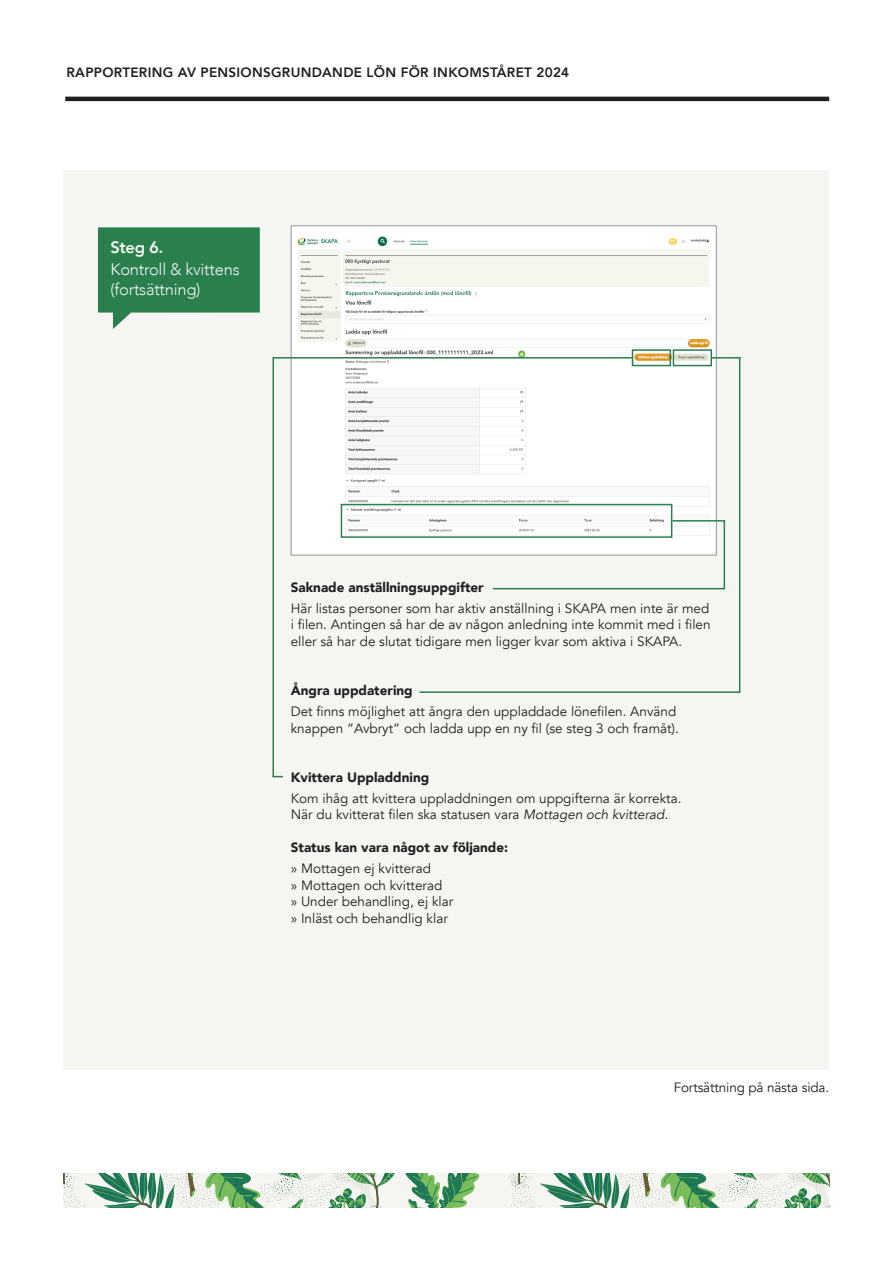
<style>
.page{position:relative;width:893px;height:1263px;background:#fff}
.page>*{position:absolute;margin:0;border:0;box-sizing:border-box;transform-origin:0 0}
.Rubrik_pratbubbla{font:300 16.5px/19.8px "Avenir";letter-spacing:-.015em;color:#f5f6f1}
.Rubrik_pratbubbla-2{font:800 16.5px "Avenir";color:#f5f6f1}
.Bröd_9_pt{font:13.5px/16.5px "Avenir";color:#231f20;text-align:justify}
.Bröd_9_pt-2{font:900 13.5px "Avenir";color:#231f20}
.t1{font:800 13.5px "Avenir";letter-spacing:.02em;color:#231f20}
.s1{font-style:italic}
</style>
<div class="page">
<hr style="left:65px;top:97px;width:764px;height:4px;background:#231f20">
<svg style="left:64px;top:1174px;width:765px;height:34px;fill:#f0f2ec"></svg>
<div style="left:64px;top:170px;width:765px;height:900px;background:#f5f6f1"></div>
<svg style="left:98px;top:227px;width:162px;height:102px;background:#489166"></svg>
<div style="left:291px;top:226px;width:425px;height:329px;background:#fff"></div>
<img style="left:297px;top:236px;width:415px;height:301px">
<div style="left:291px;top:225px;width:426px;height:330px;border:1px solid #939598"></div>
<div style="left:673px;top:349px;width:39px;height:17px;border:2px solid #297f4d"></div>
<hr style="left:739px;top:357px;width:1px;height:336px;background:#297f4d">
<hr style="left:711px;top:357px;width:29px;height:2px;background:#297f4d">
<div style="left:341px;top:504px;width:331px;height:34px;border:2px solid #297f4d"></div>
<hr style="left:672px;top:520px;width:53px;height:2px;background:#297f4d">
<hr style="left:272px;top:357px;width:2px;height:420px;background:#297f4d">
<hr style="left:419px;top:691px;width:321px;height:2px;background:#297f4d">
<div style="left:632px;top:349px;width:39px;height:17px;border:2px solid #297f4d"></div>
<hr style="left:274px;top:357px;width:359px;height:2px;background:#297f4d">
<hr style="left:724px;top:520px;width:1px;height:69px;background:#297f4d">
<hr style="left:493px;top:588px;width:231px;height:1px;background:#297f4d">
<p class="t1" style="left:67px;top:61px;width:504px">RAPPORTERING AV PENSIONSGRUNDANDE LÖN FÖR INKOMSTÅRET 2024</p>
<h3 class="Rubrik_pratbubbla-2" style="left:111px;top:234px;width:54px">Steg 6.</h3>
<h3 class="Rubrik_pratbubbla" style="left:111px;top:259px;width:131px">Kontroll &amp; kvittens (fortsättning)</h3>
<p class="Bröd_9_pt-2" style="left:291px;top:576px;width:195px">Saknade anställningsuppgifter</p>
<p class="Bröd_9_pt" style="left:291px;top:600px;width:421px">Här listas personer som har aktiv anställning i SKAPA men inte är med i filen. Antingen så har de av någon anledning inte kommit med i filen eller så har de slutat tidigare men ligger kvar som aktiva i SKAPA.</p>
<p class="Bröd_9_pt-2" style="left:291px;top:679px;width:124px">Ångra uppdatering</p>
<p class="Bröd_9_pt" style="left:291px;top:703px;width:390px">Det finns möjlighet att ångra den uppladdade lönefilen. Använd knappen ”Avbryt” och ladda upp en ny fil (se steg 3 och framåt).</p>
<p class="Bröd_9_pt-2" style="left:291px;top:766px;width:140px">Kvittera Uppladdning</p>
<p class="Bröd_9_pt" style="left:291px;top:790px;width:392px">Kom ihåg att kvittera uppladdningen om uppgifterna är korrekta.</p>
<p class="Bröd_9_pt" style="left:291px;top:807px;width:379px">När du kvitterat filen ska statusen vara <span class="s1">Mottagen och kvitterad.</span></p>
<p class="Bröd_9_pt-2" style="left:291px;top:836px;width:219px">Status kan vara något av följande:</p>
<p class="Bröd_9_pt" style="left:291px;top:860px;width:142px">» Mottagen ej kvitterad</p>
<p class="Bröd_9_pt" style="left:291px;top:877px;width:153px">» Mottagen och kvitterad</p>
<p class="Bröd_9_pt" style="left:291px;top:893px;width:164px">» Under behandling, ej klar</p>
<p class="Bröd_9_pt" style="left:291px;top:910px;width:159px">» Inläst och behandlig klar</p>
<p class="Bröd_9_pt" style="left:674px;top:1079px;width:157px">Fortsättning på nästa sida.</p>
</div>
